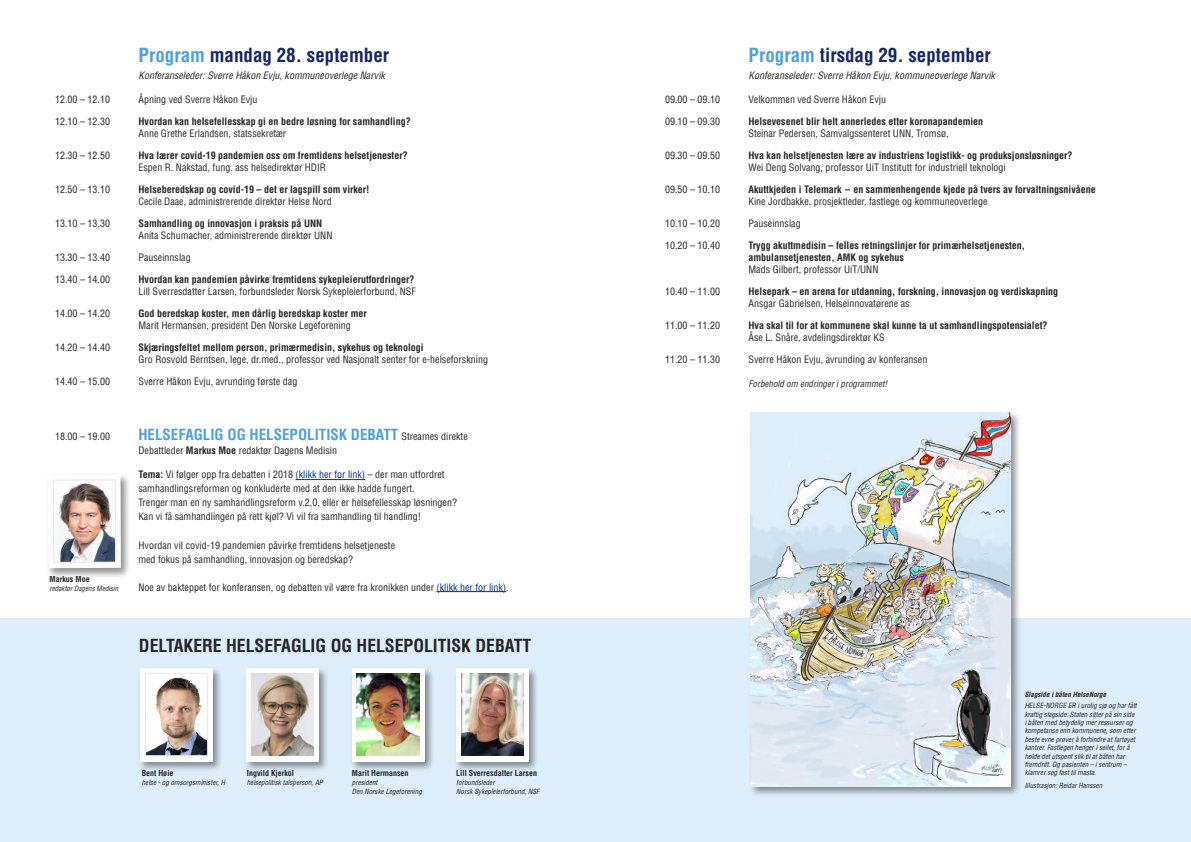
<style>
.page{position:relative;width:1191px;height:842px;background:#fff}
.page>*{position:absolute;margin:0;border:0;box-sizing:border-box;transform-origin:0 0}
.t1{font:700 condensed 19px "Helvetica";color:#132667}
.t2{font:700 condensed 17.6px "Helvetica";color:#272526}
.t3{font:700 condensed 15px "Helvetica";color:#4ba0dd}
.t4{font:condensed 10px/14px "Helvetica";color:#272526}
.t5{font:700 condensed 10px/12px "Helvetica";color:#272526}
.t6{font:italic condensed 10px "Helvetica";color:#272526}
.t7{font:italic condensed 9px "Helvetica";color:#272526}
.t8{font:700 condensed 8px "Helvetica";color:#272526}
.t9{font:italic condensed 7px/8.4px "Helvetica";color:#272526}
.t10{font:italic 700 condensed 7px "Helvetica";color:#272526}
.s1{color:#4ba0dd}
.s2{font-weight:400;font-size:10px;color:#272526}
.s3{font-weight:700}
.s4{color:#003384}
</style>
<div class="page">
<hr style="left:295px;top:479px;width:70px;height:1px;background:#003384">
<hr style="left:436px;top:591px;width:70px;height:1px;background:#003384">
<div style="left:0;top:618px;width:1191px;height:224px;background:#ddedf9"></div>
<img style="left:456px;top:668px;width:81px;height:102px">
<div style="left:456px;top:668px;width:72px;height:93px;background:#fff"></div>
<img style="left:461px;top:673px;width:63px;height:83px">
<img style="left:352px;top:668px;width:81px;height:102px">
<div style="left:352px;top:668px;width:72px;height:93px;background:#fff"></div>
<img style="left:357px;top:673px;width:62px;height:83px">
<img style="left:246px;top:668px;width:81px;height:102px">
<div style="left:246px;top:668px;width:72px;height:93px;background:#fff"></div>
<img style="left:251px;top:673px;width:62px;height:83px">
<img style="left:140px;top:669px;width:81px;height:101px">
<div style="left:140px;top:668px;width:73px;height:93px;background:#fff"></div>
<img style="left:147px;top:677px;width:59px;height:77px">
<div style="left:145px;top:673px;width:63px;height:83px;border:1px solid #e9e9e9"></div>
<img style="left:48px;top:475px;width:81px;height:102px">
<img style="left:48px;top:475px;width:73px;height:93px">
<img style="left:751px;top:412px;width:268px;height:383px">
<img style="left:750px;top:412px;width:260px;height:375px">
<h1 class="t1" style="left:138px;top:45px;width:252px"><span class="s1">Program</span> mandag 28. september</h1>
<p class="t6" style="left:138px;top:70px;width:248px">Konferanseleder: Sverre Håkon Evju, kommuneoverlege Narvik</p>
<p class="t4" style="left:55px;top:93px;width:56px">12.00 – 12.10</p>
<p class="t4" style="left:138px;top:93px;width:120px">Åpning ved Sverre Håkon Evju</p>
<p class="t4" style="left:55px;top:115px;width:56px">12.10 – 12.30</p>
<p class="t5" style="left:138px;top:116px;width:274px">Hvordan kan helsefellesskap gi en bedre løsning for samhandling?</p>
<p class="t4" style="left:138px;top:127px;width:149px">Anne Grethe Erlandsen, statssekretær</p>
<p class="t4" style="left:55px;top:149px;width:56px">12.30 – 12.50</p>
<p class="t5" style="left:138px;top:150px;width:271px">Hva lærer covid-19 pandemien oss om fremtidens helsetjenester?</p>
<p class="t4" style="left:138px;top:161px;width:189px">Espen R. Nakstad, fung. ass helsedirektør HDIR</p>
<p class="t4" style="left:55px;top:183px;width:56px">12.50 – 13.10</p>
<p class="t5" style="left:138px;top:184px;width:233px">Helseberedskap og covid-19 – det er lagspill som virker!</p>
<p class="t4" style="left:138px;top:195px;width:195px">Cecile Daae, administrerende direktør Helse Nord</p>
<p class="t4" style="left:55px;top:217px;width:56px">13.10 – 13.30</p>
<p class="t5" style="left:138px;top:218px;width:185px">Samhandling og innovasjon i praksis på UNN</p>
<p class="t4" style="left:138px;top:229px;width:195px">Anita Schumacher, administrerende direktør UNN</p>
<p class="t4" style="left:55px;top:251px;width:56px">13.30 – 13.40</p>
<p class="t4" style="left:138px;top:251px;width:54px">Pauseinnslag</p>
<p class="t4" style="left:55px;top:273px;width:56px">13.40 – 14.00</p>
<p class="t5" style="left:138px;top:274px;width:277px">Hvordan kan pandemien påvirke fremtidens sykepleierutfordringer?</p>
<p class="t4" style="left:138px;top:285px;width:279px">Lill Sverresdatter Larsen, forbundsleder Norsk Sykepleierforbund, NSF</p>
<p class="t4" style="left:55px;top:307px;width:56px">14.00 – 14.20</p>
<p class="t5" style="left:138px;top:308px;width:230px">God beredskap koster, men dårlig beredskap koster mer</p>
<p class="t4" style="left:138px;top:319px;width:214px">Marit Hermansen, president Den Norske Legeforening</p>
<p class="t4" style="left:55px;top:341px;width:56px">14.20 – 14.40</p>
<p class="t5" style="left:138px;top:342px;width:286px">Skjæringsfeltet mellom person, primærmedisin, sykehus og teknologi</p>
<p class="t4" style="left:138px;top:353px;width:351px">Gro Rosvold Berntsen, lege, dr.med., professor ved Nasjonalt senter for e-helseforskning</p>
<p class="t4" style="left:55px;top:375px;width:56px">14.40 – 15.00</p>
<p class="t4" style="left:138px;top:375px;width:160px">Sverre Håkon Evju, avrunding første dag</p>
<p class="t4" style="left:55px;top:430px;width:56px">18.00 – 19.00</p>
<h3 class="t3" style="left:138px;top:426px;width:331px">HELSEFAGLIG OG HELSEPOLITISK DEBATT <span class="s2">Streames direkte</span></h3>
<p class="t4" style="left:138px;top:444px;width:200px">Debattleder <span class="s3">Markus Moe</span> redaktør Dagens Medisin</p>
<p class="t4" style="left:138px;top:468px;width:320px"><span class="s3">Tema:</span> Vi følger opp fra debatten i 2018 <span class="s4">(klikk her for link)</span> – der man utfordret samhandlingsreformen og konkluderte med at den ikke hadde fungert.<br>Trenger man en ny samhandlingsreform v.2,0, eller er helsefellesskap løsningen?<br>Kan vi få samhandlingen på rett kjøl? Vi vil fra samhandling til handling!</p>
<p class="t4" style="left:138px;top:538px;width:258px">Hvordan vil covid-19 pandemien påvirke fremtidens helsetjeneste med fokus på samhandling, innovasjon og beredskap?</p>
<p class="t4" style="left:138px;top:580px;width:372px">Noe av bakteppet for konferansen, og debatten vil være fra kronikken under <span class="s4">(klikk her for link).</span></p>
<p class="t8" style="left:49px;top:574px;width:42px">Markus Moe</p>
<p class="t9" style="left:50px;top:584px;width:70px">redaktør Dagens Medisin</p>
<h2 class="t2" style="left:139px;top:635px;width:394px">DELTAKERE HELSEFAGLIG OG HELSEPOLITISK DEBATT</h2>
<p class="t8" style="left:142px;top:768px;width:33px">Bent Høie</p>
<p class="t9" style="left:142px;top:778px;width:85px">helse - og omsorgsminister, H</p>
<p class="t8" style="left:247px;top:768px;width:49px">Ingvild Kjerkol</p>
<p class="t9" style="left:247px;top:778px;width:77px">helsepolitisk talsperson, AP</p>
<p class="t8" style="left:352px;top:768px;width:58px">Marit Hermansen</p>
<p class="t9" style="left:352px;top:778px;width:71px;line-height:9px">president<br>Den Norske Legeforening</p>
<p class="t8" style="left:456px;top:768px;width:82px">Lill Sverresdatter Larsen</p>
<p class="t9" style="left:456px;top:778px;width:85px;line-height:9px">forbundsleder<br>Norsk Sykepleierforbund, NSF</p>
<h1 class="t1" style="left:748px;top:45px;width:244px"><span class="s1">Program</span> tirsdag 29. september</h1>
<p class="t6" style="left:748px;top:70px;width:248px">Konferanseleder: Sverre Håkon Evju, kommuneoverlege Narvik</p>
<p class="t4" style="left:665px;top:93px;width:56px">09.00 – 09.10</p>
<p class="t4" style="left:748px;top:93px;width:139px">Velkommen ved Sverre Håkon Evju</p>
<p class="t4" style="left:665px;top:115px;width:56px">09.10 – 09.30</p>
<p class="t5" style="left:748px;top:116px;width:236px">Helsevesenet blir helt annerledes etter koronapandemien</p>
<p class="t4" style="left:748px;top:127px;width:202px">Steinar Pedersen, Samvalgssenteret UNN, Tromsø,</p>
<p class="t4" style="left:665px;top:149px;width:56px">09.30 – 09.50</p>
<p class="t5" style="left:748px;top:150px;width:325px">Hva kan helsetjenesten lære av industriens logistikk- og produksjonsløsninger?</p>
<p class="t4" style="left:748px;top:161px;width:259px">Wei Deng Solvang, professor UiT Institutt for industriell teknologi</p>
<p class="t4" style="left:665px;top:183px;width:56px">09.50 – 10.10</p>
<p class="t5" style="left:748px;top:184px;width:349px">Akuttkjeden i Telemark – en sammenhengende kjede på tvers av forvaltningsnivåene</p>
<p class="t4" style="left:748px;top:195px;width:240px">Kine Jordbakke, prosjektleder, fastlege og kommuneoverlege</p>
<p class="t4" style="left:665px;top:217px;width:56px">10.10 – 10.20</p>
<p class="t4" style="left:748px;top:217px;width:54px">Pauseinnslag</p>
<p class="t4" style="left:665px;top:239px;width:56px">10.20 – 10.40</p>
<p class="t5" style="left:748px;top:240px;width:278px">Trygg akuttmedisin – felles retningslinjer for primærhelsetjenesten, ambulansetjenesten, AMK og sykehus</p>
<p class="t4" style="left:748px;top:263px;width:131px">Mads Gilbert, professor UiT/UNN</p>
<p class="t4" style="left:665px;top:285px;width:56px">10.40 – 11.00</p>
<p class="t5" style="left:748px;top:286px;width:311px">Helsepark – en arena for utdanning, forskning, innovasjon og verdiskapning</p>
<p class="t4" style="left:748px;top:297px;width:163px">Ansgar Gabrielsen, Helseinnovatørene as</p>
<p class="t4" style="left:665px;top:319px;width:56px">11.00 – 11.20</p>
<p class="t5" style="left:748px;top:320px;width:300px">Hva skal til for at kommunene skal kunne ta ut samhandlingspotensialet?</p>
<p class="t4" style="left:748px;top:331px;width:138px">Åse L. Snåre, avdelingsdirektør KS</p>
<p class="t4" style="left:665px;top:353px;width:56px">11.20 – 11.30</p>
<p class="t4" style="left:748px;top:353px;width:180px">Sverre Håkon Evju, avrunding av konferansen</p>
<p class="t7" style="left:748px;top:379px;width:140px">Forbehold om endringer i programmet!</p>
<p class="t10" style="left:1024px;top:691px;width:83px">Slagside i båten HelseNorge</p>
<p class="t9" style="left:1024px;top:701px;width:114px">HELSE-NORGE ER i urolig sjø og har fått kraftig slagside: Staten sitter på sin side i båten med betydelig mer ressurser og kompetanse enn kommunene, som etter beste evne prøver å forhindre at fartøyet kantrer. Fastlegen henger i seilet, for å holde det utspent slik til at båten har fremdrift. Og pasienten – i sentrum – klamrer seg fast til masta.</p>
<p class="t9" style="left:1024px;top:781px;width:79px">Illustrasjon: Reidar Hanssen</p>
</div>
